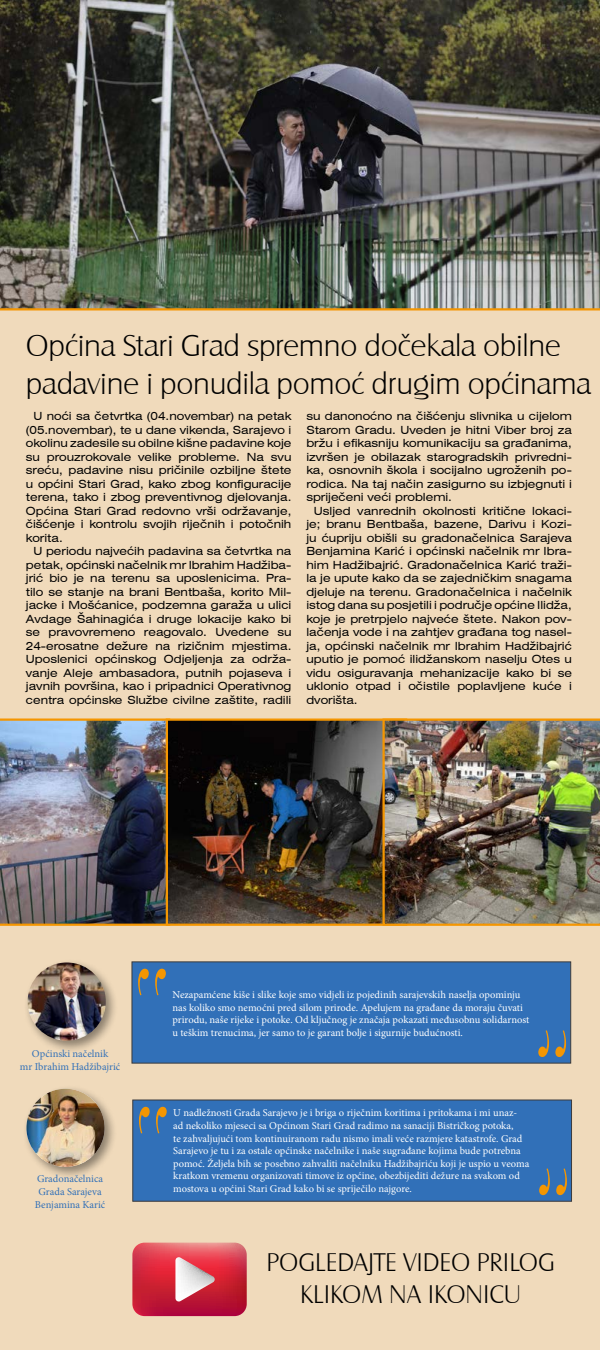
<style>
.page{position:relative;width:600px;height:1350px;background:#f0dabb}
.page>*{position:absolute;margin:0;border:0;box-sizing:border-box;transform-origin:0 0}
.t1{font:121.8px/138.1px "Bernhard Tango BT";color:#f49602}
.t2{font:31.5px/37.8px "Castle T Ligh";letter-spacing:-.01em;color:#000}
.t3{font:26.4px/31.7px "Castle T Ligh";color:#000;text-align:center}
.t4{font:expanded 11.25px/13.5px "Swiss 721 BT";color:#000;text-align:justify}
.t5{font:10.5px/12.6px "Minion Pro";color:#fff}
.t6{font:10.5px/12.6px "Minion Pro";color:#3170b8;text-align:center}
</style>
<div class="page">
<img style="left:0;top:0;width:600px;height:310px">
<img style="left:0;top:718px;width:166px;height:208px">
<img style="left:169px;top:721px;width:213px;height:202px">
<div style="left:166px;top:718px;width:241px;height:208px;border:2px solid #f49602"></div>
<img style="left:382px;top:718px;width:218px;height:208px">
<div style="left:23px;top:958px;width:95px;height:96px;background:#000;opacity:.42"></div>
<img style="left:28px;top:963px;width:78px;height:78px;border-radius:39px">
<div style="left:22px;top:1085px;width:95px;height:95px;background:#000;opacity:.42"></div>
<img style="left:26px;top:1089px;width:79px;height:78px;border-radius:39px">
<div style="left:132px;top:962px;width:439px;height:102px;background:#3170b8;border:1px solid #3b3b3d"></div>
<div style="left:132px;top:1100px;width:440px;height:102px;background:#3170b8;border:1px solid #3b3b3d"></div>
<svg style="left:132px;top:1243px;width:115px;height:73px;background:#d24658"></svg>
<h2 class="t2" style="left:26px;top:328px;width:567px">Općina Stari Grad spremno dočekala obilne padavine i ponudila pomoć drugim općinama</h2>
<p class="t4" style="left:26px;top:409px;width:267px;text-indent:8px">U noći sa četvrtka (04.novembar) na petak (05.novembar), te u dane vikenda, Sarajevo i okolinu zadesile su obilne kišne padavine koje su prouzrokovale velike probleme. Na svu sreću, padavine nisu pričinile ozbiljne štete u općini Stari Grad, kako zbog konfiguracije terena, tako i zbog preventivnog djelovanja.<br>Općina Stari Grad redovno vrši održavanje, čišćenje i kontrolu svojih riječnih i potočnih korita.</p>
<p class="t4" style="left:26px;top:544px;width:267px;text-indent:8px">U periodu najvećih padavina sa četvrtka na petak, općinski načelnik mr Ibrahim Hadžiba&shy;jrić bio je na terenu sa uposlenicima. Pra&shy;tilo se stanje na brani Bentbaša, korito Mil&shy;jacke i Mošćanice, podzemna garaža u ulici Avdage Šahinagića i druge lokacije kako bi se pravovremeno reagovalo. Uvedene su 24-erosatne dežure na rizičnim mjestima.<br>Uposlenici općinskog Odjeljenja za održa&shy;vanje Aleje ambasadora, putnih pojaseva i javnih površina, kao i pripadnici Operativnog centra općinske Službe civilne zaštite, radili</p>
<p class="t4" style="left:306px;top:409px;width:267px">su danonoćno na čišćenju slivnika u cijelom Starom Gradu. Uveden je hitni Viber broj za bržu i efikasniju komunikaciju sa građanima, izvršen je obilazak starogradskih privredni&shy;ka, osnovnih škola i socijalno ugroženih po&shy;rodica. Na taj način zasigurno su izbjegnuti i spriječeni veći problemi.</p>
<p class="t4" style="left:306px;top:504px;width:267px;text-indent:8px">Usljed vanrednih okolnosti kritične lokaci&shy;je; branu Bentbaša, bazene, Darivu i Kozi&shy;ju ćupriju obišli su gradonačelnica Sarajeva Benjamina Karić i općinski načelnik mr Ibra&shy;him Hadžibajrić. Gradonačelnica Karić traži&shy;la je upute kako da se zajedničkim snagama djeluje na terenu. Gradonačelnica i načelnik istog dana su posjetili i područje općine Ilidža, koje je pretrpjelo najveće štete. Nakon pov&shy;lačenja vode i na zahtjev građana tog nasel&shy;ja, općinski načelnik mr Ibrahim Hadžibajrić uputio je pomoć ilidžanskom naselju Otes u vidu osiguravanja mehanizacije kako bi se uklonio otpad i očistile poplavljene kuće i dvorišta.</p>
<p class="t6" style="left:20px;top:1048px;width:102px">Općinski načelnik<br>mr Ibrahim Hadžibajrić</p>
<p class="t6" style="left:35px;top:1173px;width:72px">Gradonačelnica<br>Grada Sarajeva<br>Benjamina Karić</p>
<h1 class="t1" style="left:123px;top:935px;width:52px">“ “</h1>
<p class="t5" style="left:172px;top:988px;width:359px">Nezapamćene kiše i slike koje smo vidjeli iz pojedinih sarajevskih naselja opominju nas koliko smo nemoćni pred silom prirode. Apelujem na građane da moraju čuvati prirodu, naše rijeke i potoke. Od ključnog je značaja pokazati međusobnu solidarnost u teškim trenucima, jer samo to je garant bolje i sigurnije budućnosti.</p>
<p class="t5" style="left:173px;top:1107px;width:357px">U nadležnosti Grada Sarajevo je i briga o riječnim koritima i pritokama i mi unaz&shy;ad nekoliko mjeseci sa Općinom Stari Grad radimo na sanaciji Bistričkog potoka,<br>te zahvaljujući tom kontinuiranom radu nismo imali veće razmjere katastrofe. Grad Sarajevo je tu i za ostale općinske načelnike i naše sugrađane kojima bude potrebna pomoć. Željela bih se posebno zahvaliti načelniku Hadžibajriću koji je uspio u veoma kratkom vremenu organizovati timove iz općine, obezbijediti dežure na svakom od mostova u općini Stari Grad kako bi se spriječilo najgore.</p>
<h1 class="t1" style="left:581px;top:1091px;width:51px;rotate:-180deg">“</h1>
<h1 class="t1" style="left:582px;top:1229px;width:51px;rotate:-180deg">“</h1>
<h3 class="t3" style="left:266px;top:1247px;width:290px">POGLEDAJTE VIDEO PRILOG<br>KLIKOM NA IKONICU</h3>
</div>
